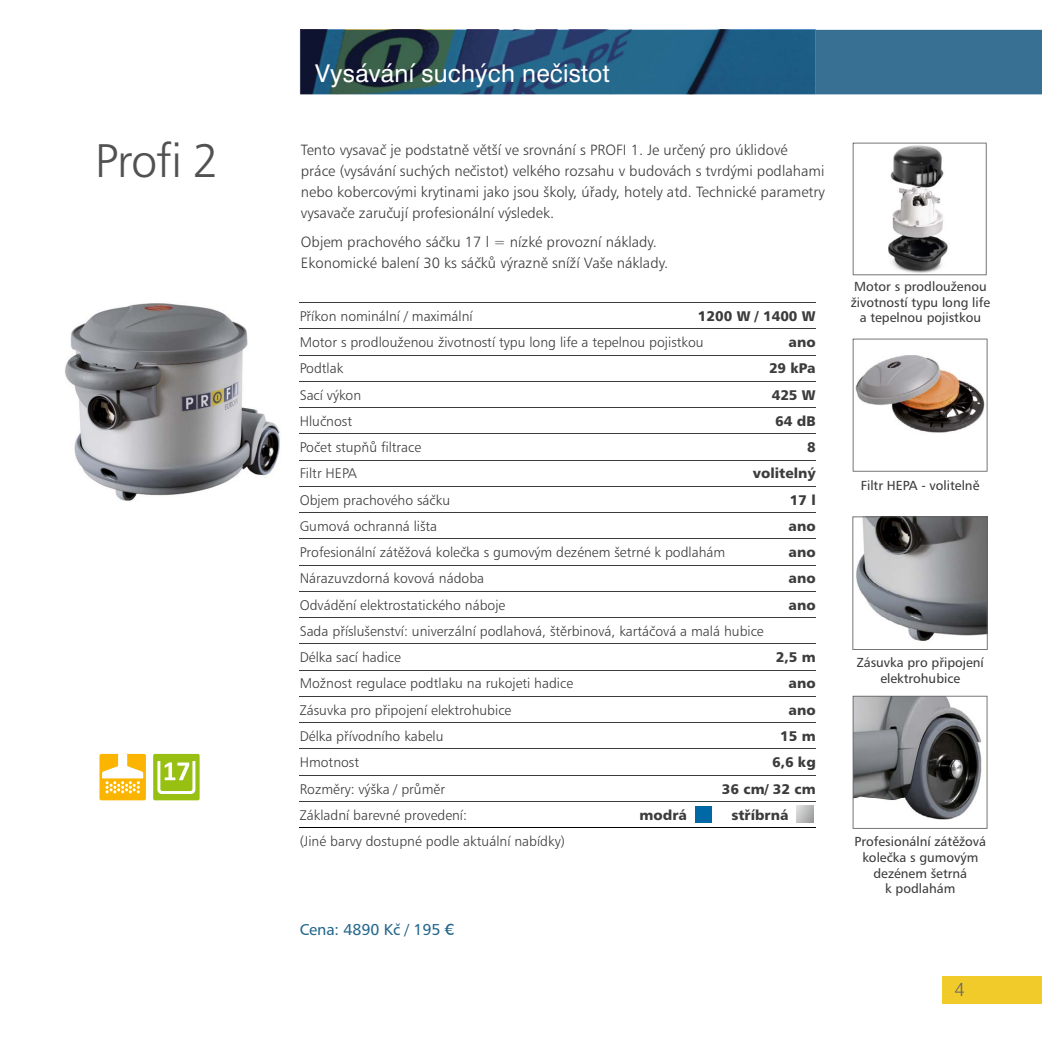
<style>
.page{position:relative;width:1042px;height:1042px;background:#fff}
.page>*{position:absolute;margin:0;border:0;box-sizing:border-box;transform-origin:0 0}
.t1{font:47.25px "Humanist 777 BTCE Light B";color:#515151}
.t2{font:24.5px "Swiss 721 BTCE";letter-spacing:.01em;color:#fff}
.t3{font:300 19.25px "Swiss 721 BTCE";color:#696969}
.t4{font:15.75px "Humanist 777 BTCE Roman B";letter-spacing:-.005em;color:#25688c}
.t5{font:14.88px/21px "Humanist 777 BTCE Light B";color:#3d3c3c}
.t6{font:14px/26.2px "Humanist 777 BTCE Light B";color:#3d3c3c}
.t7{font:14px "Humanist 777 BTCE Black B";color:#3d3c3c}
.t8{font:13.12px/15.8px "Humanist 777 BTCE Roman B";color:#3d3c3c;text-align:center}
.s1{font-family:"Futura BT";font-weight:500}
</style>
<div class="page">
<img style="left:65px;top:303px;width:215px;height:198px">
<svg style="left:852px;top:696px;width:135px;height:133px"></svg>
<svg style="left:852px;top:516px;width:135px;height:134px"></svg>
<div style="left:816px;top:30px;width:226px;height:64px;background:#377093"></div>
<img style="left:643px;top:30px;width:173px;height:64px">
<img style="left:506px;top:30px;width:137px;height:64px">
<img style="left:369px;top:30px;width:137px;height:64px">
<div style="left:610px;top:63px;width:83px;height:31px;background:#25698d"></div>
<img style="left:300px;top:30px;width:69px;height:64px">
<hr style="left:300px;top:302px;width:516px;height:1px;background:#3d3c3c">
<hr style="left:300px;top:328px;width:516px;height:1px;background:#3d3c3c">
<hr style="left:300px;top:354px;width:516px;height:1px;background:#3d3c3c">
<hr style="left:300px;top:381px;width:516px;height:1px;background:#3d3c3c">
<hr style="left:300px;top:407px;width:516px;height:1px;background:#3d3c3c">
<hr style="left:300px;top:433px;width:516px;height:1px;background:#3d3c3c">
<hr style="left:300px;top:459px;width:516px;height:1px;background:#3d3c3c">
<hr style="left:300px;top:486px;width:516px;height:1px;background:#3d3c3c">
<hr style="left:300px;top:512px;width:516px;height:1px;background:#3d3c3c">
<hr style="left:300px;top:538px;width:516px;height:1px;background:#3d3c3c">
<hr style="left:300px;top:564px;width:516px;height:1px;background:#3d3c3c">
<hr style="left:300px;top:591px;width:516px;height:1px;background:#3d3c3c">
<hr style="left:300px;top:617px;width:516px;height:1px;background:#3d3c3c">
<hr style="left:300px;top:643px;width:516px;height:1px;background:#3d3c3c">
<hr style="left:300px;top:669px;width:516px;height:1px;background:#3d3c3c">
<hr style="left:300px;top:696px;width:516px;height:1px;background:#3d3c3c">
<hr style="left:300px;top:722px;width:516px;height:1px;background:#3d3c3c">
<hr style="left:300px;top:748px;width:516px;height:1px;background:#3d3c3c">
<hr style="left:300px;top:774px;width:516px;height:1px;background:#3d3c3c">
<hr style="left:300px;top:801px;width:516px;height:1px;background:#3d3c3c">
<hr style="left:300px;top:827px;width:516px;height:1px;background:#000">
<div style="left:695px;top:806px;width:17px;height:17px;background:#0068a4"></div>
<svg style="left:796px;top:806px;width:17px;height:17px"></svg>
<div style="left:942px;top:976px;width:100px;height:28px;background:#f1cb2a"></div>
<svg style="left:852px;top:339px;width:135px;height:133px"></svg>
<svg style="left:852px;top:143px;width:134px;height:132px"></svg>
<img style="left:885px;top:146px;width:65px;height:128px">
<div style="left:99px;top:754px;width:47px;height:46px;background:#fbb500;border-radius:2px"></div>
<svg style="left:102px;top:754px;width:41px;height:39px"></svg>
<div style="left:153px;top:754px;width:47px;height:46px;background:#98c013;border-radius:2px"></div>
<svg style="left:157px;top:761px;width:38px;height:33px"></svg>
<h2 class="t2" style="left:315px;top:63px;width:296px">Vysávání suchých nečistot</h2>
<h1 class="t1" style="left:95px;top:139px;width:126px">Profi 2</h1>
<p class="t5" style="left:301px;top:140px;width:525px">Tento vysavač je podstatně větší ve srovnání s PROFI 1. Je určený pro úklidové práce (vysávání suchých nečistot) velkého rozsahu v budovách s tvrdými podlahami nebo kobercovými krytinami jako jsou školy, úřady, hotely atd. Technické parametry vysavače zaručují profesionální výsledek.</p>
<p class="t5" style="left:301px;top:233px;width:369px">Objem prachového sáčku 17 l = nízké provozní náklady.<br>Ekonomické balení 30 ks sáčků výrazně sníží Vaše náklady.</p>
<p class="t6" style="left:300px;top:304px;width:174px">Příkon nominální / maximální</p>
<p class="t7" style="left:698px;top:310px;width:119px">1200 W / 1400 W</p>
<p class="t6" style="left:300px;top:330px;width:405px">Motor s prodlouženou životností typu long life a tepelnou pojistkou</p>
<p class="t7" style="left:788px;top:336px;width:29px">ano</p>
<p class="t6" style="left:300px;top:356px;width:45px">Podtlak</p>
<p class="t7" style="left:769px;top:362px;width:48px">29 kPa</p>
<p class="t6" style="left:300px;top:382px;width:63px">Sací výkon</p>
<p class="t7" style="left:772px;top:388px;width:45px">425 W</p>
<p class="t6" style="left:300px;top:409px;width:54px">Hlučnost</p>
<p class="t7" style="left:775px;top:415px;width:42px">64 dB</p>
<p class="t6" style="left:300px;top:435px;width:123px">Počet stupňů filtrace</p>
<p class="t7" style="left:807px;top:441px;width:10px">8</p>
<p class="t6" style="left:300px;top:461px;width:59px">Filtr HEPA</p>
<p class="t7" style="left:753px;top:467px;width:64px">volitelný</p>
<p class="t6" style="left:300px;top:487px;width:152px">Objem prachového sáčku</p>
<p class="t7" style="left:790px;top:493px;width:27px">17 l</p>
<p class="t6" style="left:300px;top:514px;width:139px">Gumová ochranná lišta</p>
<p class="t7" style="left:788px;top:520px;width:29px">ano</p>
<p class="t6" style="left:300px;top:540px;width:427px">Profesionální zátěžová kolečka s gumovým dezénem šetrné k podlahám</p>
<p class="t7" style="left:788px;top:546px;width:29px">ano</p>
<p class="t6" style="left:300px;top:566px;width:186px">Nárazuvzdorná kovová nádoba</p>
<p class="t7" style="left:788px;top:572px;width:29px">ano</p>
<p class="t6" style="left:300px;top:592px;width:207px">Odvádění elektrostatického náboje</p>
<p class="t7" style="left:788px;top:598px;width:29px">ano</p>
<p class="t6" style="left:300px;top:619px;width:465px">Sada příslušenství: univerzální podlahová, štěrbinová, kartáčová a malá hubice<br>Délka sací hadice</p>
<p class="t7" style="left:776px;top:651px;width:41px">2,5 m</p>
<p class="t6" style="left:300px;top:671px;width:275px">Možnost regulace podtlaku na rukojeti hadice</p>
<p class="t7" style="left:788px;top:677px;width:29px">ano</p>
<p class="t6" style="left:300px;top:697px;width:213px">Zásuvka pro připojení elektrohubice</p>
<p class="t7" style="left:788px;top:703px;width:29px">ano</p>
<p class="t6" style="left:300px;top:724px;width:145px">Délka přívodního kabelu</p>
<p class="t7" style="left:780px;top:730px;width:37px">15 m</p>
<p class="t6" style="left:300px;top:750px;width:61px">Hmotnost</p>
<p class="t7" style="left:772px;top:756px;width:45px">6,6 kg</p>
<p class="t6" style="left:300px;top:776px;width:147px">Rozměry: výška / průměr</p>
<p class="t7" style="left:722px;top:782px;width:95px">36 cm/ 32 cm</p>
<p class="t6" style="left:300px;top:802px;width:169px">Základní barevné provedení:</p>
<p class="t7" style="left:639px;top:808px;width:49px">modrá</p>
<p class="t7" style="left:731px;top:808px;width:59px">stříbrná</p>
<p class="t6" style="left:300px;top:829px;width:267px">(Jiné barvy dostupné podle aktuální nabídky)</p>
<p class="t4" style="left:300px;top:922px;width:156px">Cena: 4890 Kč / 195 <span class="s1">€</span></p>
<p class="t8" style="left:850px;top:279px;width:141px">Motor s prodlouženou životností typu long life a tepelnou pojistkou</p>
<p class="t8" style="left:861px;top:479px;width:120px">Filtr HEPA - volitelně</p>
<p class="t8" style="left:857px;top:655px;width:129px">Zásuvka pro připojení elektrohubice</p>
<p class="t8" style="left:854px;top:834px;width:133px">Profesionální zátěžová kolečka s gumovým dezénem šetrná<br>k podlahám</p>
<h3 class="t3" style="left:954px;top:980px;width:12px">4</h3>
</div>
